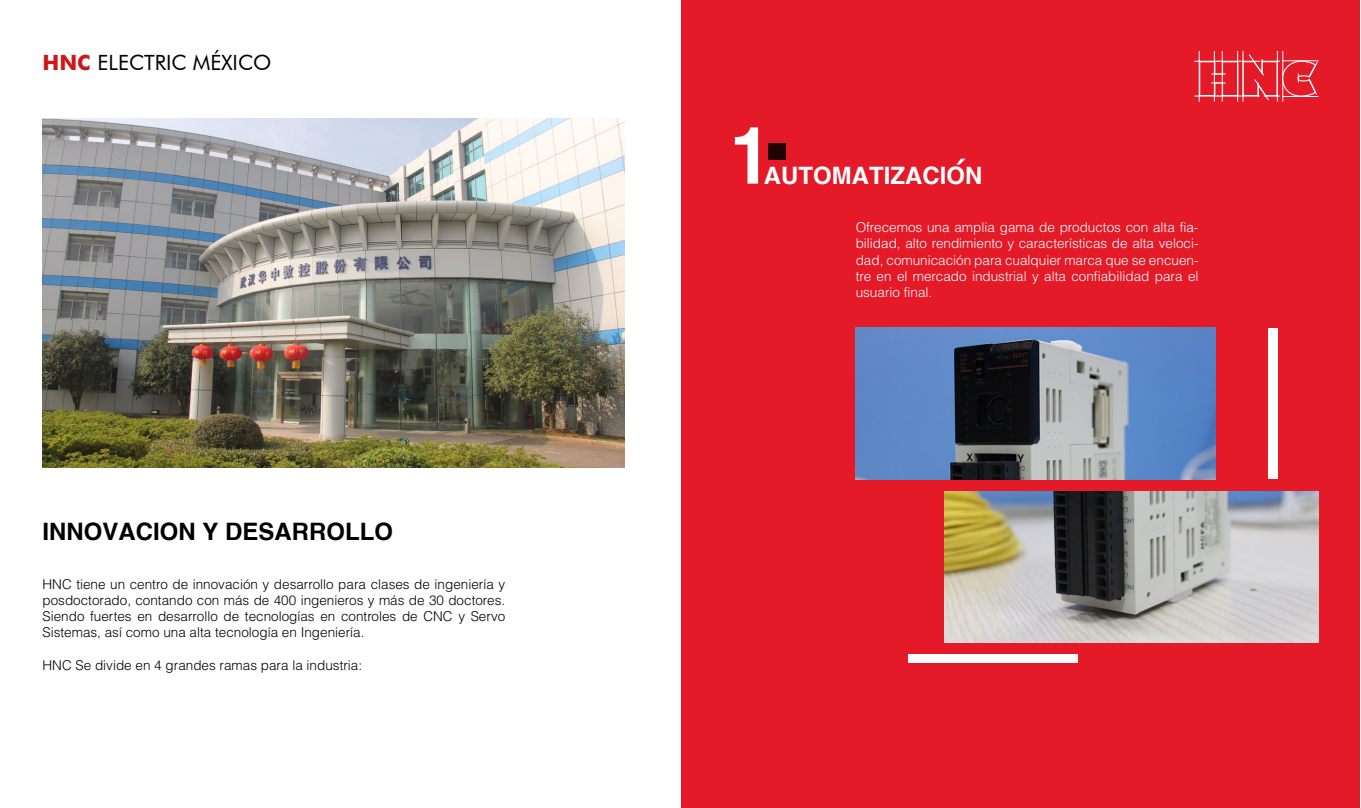
<style>
.page{position:relative;width:1361px;height:808px;background:#fff}
.page>*{position:absolute;margin:0;border:0;box-sizing:border-box;transform-origin:0 0}
.t1{font:700 condensed 75px "Helvetica";color:#fff}
.t2{font:700 24px "Helvetica cyr";color:#000}
.t3{font:700 24px "Helvetica cyr";color:#fff}
.t4{font:21px "Futura BT";color:#000}
.t5{font:300 13.5px/16.2px "Helvetica LT Std";color:#000;text-align:justify}
.t6{font:300 13.5px/16.2px "Helvetica LT Std";color:#fff;text-align:justify}
.s1{font-family:"Futura";font-weight:700;color:#cd171a}
</style>
<div class="page">
<div style="left:681px;top:0;width:679px;height:808px;background:#e51a29"></div>
<img style="left:43px;top:119px;width:582px;height:349px">
<img style="left:855px;top:327px;width:360px;height:153px">
<svg style="left:956px;top:159px;width:9px;height:6px"></svg>
<img style="left:944px;top:491px;width:374px;height:152px">
<div style="left:767px;top:143px;width:18px;height:16px;background:#200305"></div>
<div style="left:1268px;top:328px;width:10px;height:151px;background:#fff"></div>
<div style="left:908px;top:654px;width:170px;height:9px;background:#fff"></div>
<svg style="left:1194px;top:51px;width:125px;height:51px"></svg>
<h3 class="t4" style="left:43px;top:50px;width:231px"><span class="s1">HNC</span> ELECTRIC MÉXICO</h3>
<h2 class="t2" style="left:43px;top:518px;width:352px">INNOVACION Y DESARROLLO</h2>
<p class="t5" style="left:43px;top:576px;width:464px">HNC tiene un centro de innovación y desarrollo para clases de ingeniería y posdoctorado, contando con más de 400 ingenieros y más de 30 doctores.<br>Siendo fuertes en desarrollo de tecnologías en controles de CNC y Servo Sistemas, así como una alta tecnología en Ingeniería.</p>
<p class="t5" style="left:43px;top:657px;width:321px">HNC Se divide en 4 grandes ramas para la industria:</p>
<h1 class="t1" style="left:731px;top:109px;width:39px">1</h1>
<h2 class="t3" style="left:764px;top:162px;width:220px">AUTOMATIZACION</h2>
<p class="t6" style="left:855px;top:219px;width:344px">Ofrecemos una amplia gama de productos con alta fia&shy;bilidad, alto rendimiento y características de alta veloci&shy;dad, comunicación para cualquier marca que se encuen&shy;tre en el mercado industrial y alta confiabilidad para el usuario final.</p>
</div>
